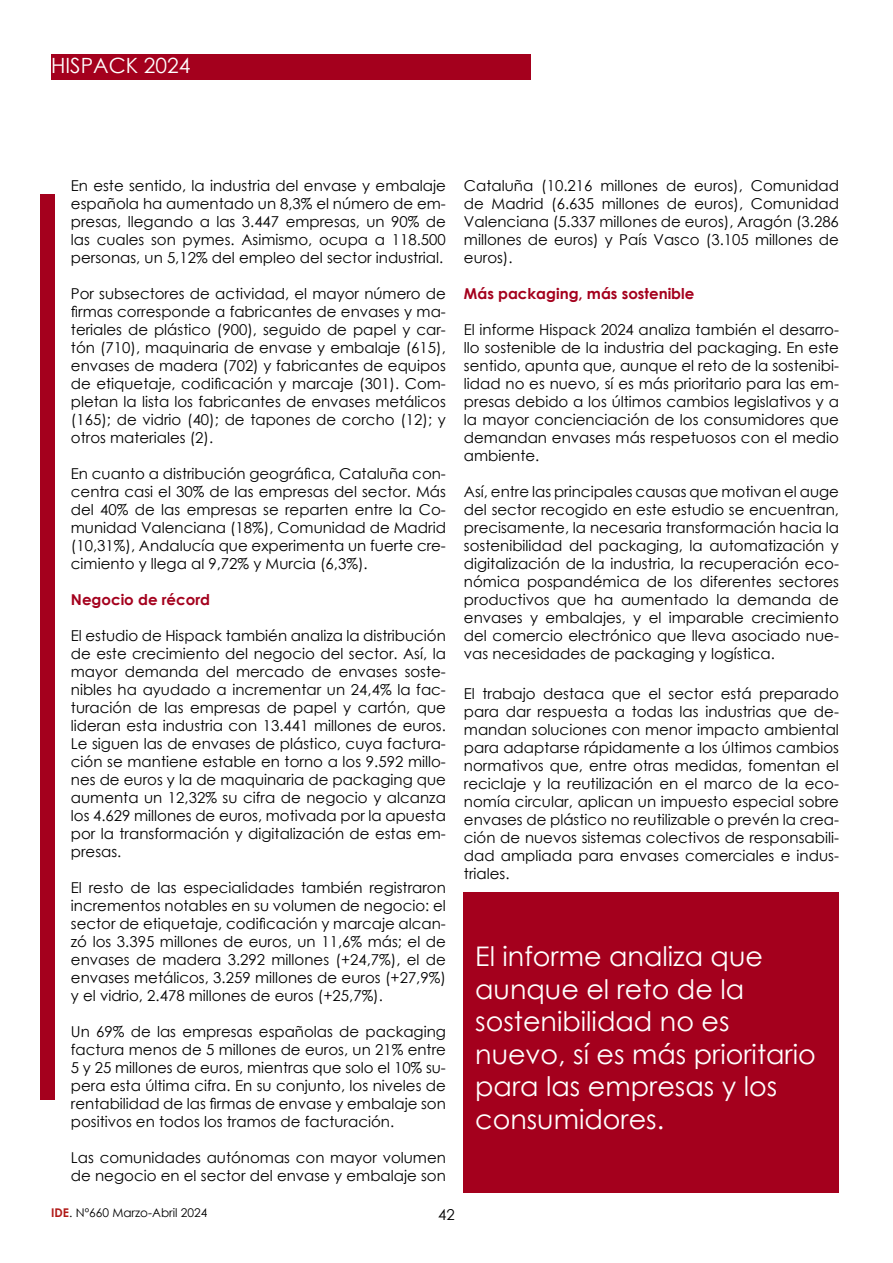
<style>
.page{position:relative;width:893px;height:1263px;background:#fff}
.page>*{position:absolute;margin:0;border:0;box-sizing:border-box;transform-origin:0 0}
.t1{font:27px/32.4px "Century Gothic";color:#fff}
.t2{font:21px "Century Gothic";color:#fff}
.t3{font:15px/18px "Century Gothic";color:#000;text-align:justify}
.t4{font:700 15px "Century Gothic";color:#a4001d}
.t5{font:12px "Century Gothic";color:#000}
.s1{font-weight:700;color:#b01917}
</style>
<div class="page">
<div style="left:464px;top:893px;width:375px;height:300px;background:#a4001d"></div>
<div style="left:51px;top:54px;width:479px;height:25px;background:#a4001d"></div>
<div style="left:41px;top:194px;width:14px;height:906px;background:#a4001d"></div>
<h2 class="t2" style="left:51px;top:51px;width:141px">HISPACK 2024</h2>
<p class="t3" style="left:71px;top:177px;width:377px">En este sentido, la industria del envase y embalaje española ha aumentado un 8,3% el número de em&shy;presas, llegando a las 3.447 empresas, un 90% de las cuales son pymes. Asimismo, ocupa a 118.500 personas, un 5,12% del empleo del sector industrial.</p>
<p class="t3" style="left:71px;top:285px;width:377px">Por subsectores de actividad, el mayor número de firmas corresponde a fabricantes de envases y ma&shy;teriales de plástico (900), seguido de papel y car&shy;tón (710), maquinaria de envase y embalaje (615), envases de madera (702) y fabricantes de equipos de etiquetaje, codificación y marcaje (301). Com&shy;pletan la lista los fabricantes de envases metálicos (165); de vidrio (40); de tapones de corcho (12); y otros materiales (2).</p>
<p class="t3" style="left:71px;top:465px;width:377px">En cuanto a distribución geográfica, Cataluña con&shy;centra casi el 30% de las empresas del sector. Más del 40% de las empresas se reparten entre la Co&shy;munidad Valenciana (18%), Comunidad de Madrid (10,31%), Andalucía que experimenta un fuerte cre&shy;cimiento y llega al 9,72% y Murcia (6,3%).</p>
<p class="t4" style="left:71px;top:588px;width:141px">Negocio de récord</p>
<p class="t3" style="left:71px;top:627px;width:377px">El estudio de Hispack también analiza la distribución de este crecimiento del negocio del sector. Así, la mayor demanda del mercado de envases soste&shy;nibles ha ayudado a incrementar un 24,4% la fac&shy;turación de las empresas de papel y cartón, que lideran esta industria con 13.441 millones de euros.<br>Le siguen las de envases de plástico, cuya factura&shy;ción se mantiene estable en torno a los 9.592 millo&shy;nes de euros y la de maquinaria de packaging que aumenta un 12,32% su cifra de negocio y alcanza los 4.629 millones de euros, motivada por la apuesta por la transformación y digitalización de estas em&shy;presas.</p>
<p class="t3" style="left:71px;top:879px;width:377px">El resto de las especialidades también registraron incrementos notables en su volumen de negocio: el sector de etiquetaje, codificación y marcaje alcan&shy;zó los 3.395 millones de euros, un 11,6% más; el de envases de madera 3.292 millones (+24,7%), el de envases metálicos, 3.259 millones de euros (+27,9%) y el vidrio, 2.478 millones de euros (+25,7%).</p>
<p class="t3" style="left:71px;top:1023px;width:377px">Un 69% de las empresas españolas de packaging factura menos de 5 millones de euros, un 21% entre 5 y 25 millones de euros, mientras que solo el 10% su&shy;pera esta última cifra. En su conjunto, los niveles de rentabilidad de las firmas de envase y embalaje son positivos en todos los tramos de facturación.</p>
<p class="t3" style="left:71px;top:1149px;width:377px">Las comunidades autónomas con mayor volumen de negocio en el sector del envase y embalaje son</p>
<p class="t5" style="left:51px;top:1204px;width:158px"><span class="s1">IDE</span>. Nº660 Marzo-Abril 2024</p>
<p class="t3" style="left:438px;top:1205px;width:18px">42</p>
<p class="t3" style="left:464px;top:177px;width:377px">Cataluña (10.216 millones de euros), Comunidad de Madrid (6.635 millones de euros), Comunidad Valenciana (5.337 millones de euros), Aragón (3.286 millones de euros) y País Vasco (3.105 millones de euros).</p>
<p class="t4" style="left:464px;top:282px;width:232px">Más packaging, más sostenible</p>
<p class="t3" style="left:464px;top:321px;width:377px">El informe Hispack 2024 analiza también el desarro&shy;llo sostenible de la industria del packaging. En este sentido, apunta que, aunque el reto de la sostenibi&shy;lidad no es nuevo, sí es más prioritario para las em&shy;presas debido a los últimos cambios legislativos y a la mayor concienciación de los consumidores que demandan envases más respetuosos con el medio ambiente.</p>
<p class="t3" style="left:464px;top:483px;width:377px">Así, entre las principales causas que motivan el auge del sector recogido en este estudio se encuentran, precisamente, la necesaria transformación hacia la sostenibilidad del packaging, la automatización y digitalización de la industria, la recuperación eco&shy;nómica pospandémica de los diferentes sectores productivos que ha aumentado la demanda de envases y embalajes, y el imparable crecimiento del comercio electrónico que lleva asociado nue&shy;vas necesidades de packaging y logística.</p>
<p class="t3" style="left:464px;top:684px;width:377px">El trabajo destaca que el sector está preparado para dar respuesta a todas las industrias que de&shy;mandan soluciones con menor impacto ambiental para adaptarse rápidamente a los últimos cambios normativos que, entre otras medidas, fomentan el reciclaje y la reutilización en el marco de la eco&shy;nomía circular, aplican un impuesto especial sobre envases de plástico no reutilizable o prevén la crea&shy;ción de nuevos sistemas colectivos de responsabili&shy;dad ampliada para envases comerciales e indus&shy;triales.</p>
<h1 class="t1" style="left:475px;top:940px;width:342px">El informe analiza que aunque el reto de la sostenibilidad no es nuevo, sí es más prioritario para las empresas y los consumidores.</h1>
</div>
